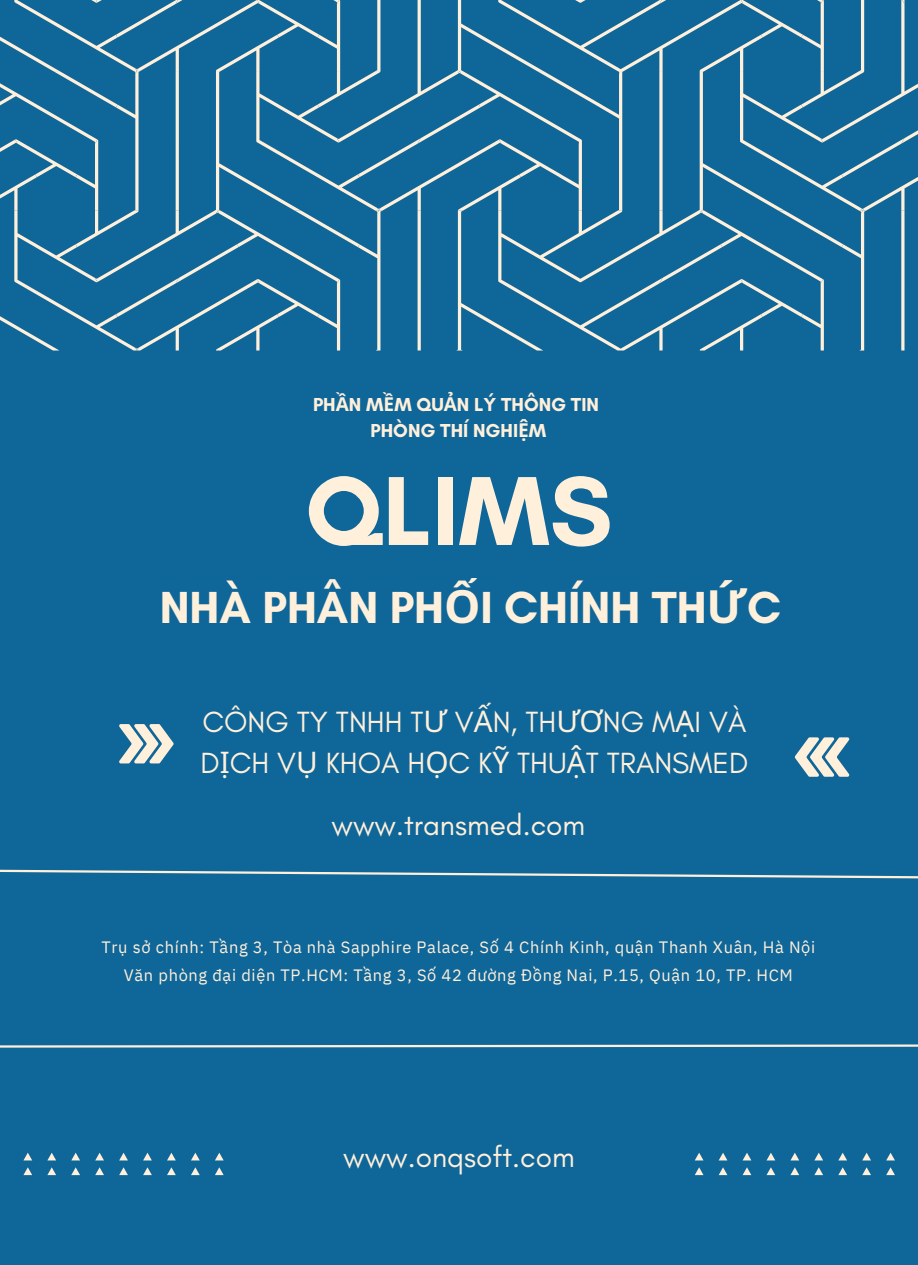
<style>
.page{position:relative;width:918px;height:1265px;background:#fff}
.page>*{position:absolute;margin:0;border:0;box-sizing:border-box;transform-origin:0 0}
.t1{font:700 99.75px "Glacial Indifference";color:#fff0db}
.t2{font:700 45.75px "Glacial Indifference";color:#fff0db}
.t3{font:29.7px/41.5px "Glacial Indifference";color:#fff0db}
.t4{font:700 19.05px/25.8px "Glacial Indifference";color:#fff0db;text-align:center}
.t5{font:16.5px/28.2px "IBM Plex Sans";letter-spacing:.04em;color:#fff0db;text-align:center}
.s1{font-family:"Noto Sans"}
</style>
<div class="page">
<div style="left:0;top:0;width:918px;height:1264px;background:#0f6699"></div>
<svg style="left:0;top:869px;width:918px;height:10px"></svg>
<svg style="left:0;top:1044px;width:918px;height:4px"></svg>
<svg style="left:0;top:0;width:918px;height:350px"></svg>
<svg style="left:23px;top:1152px;width:9px;height:8px"></svg>
<svg style="left:47px;top:1152px;width:9px;height:8px"></svg>
<svg style="left:71px;top:1152px;width:9px;height:8px"></svg>
<svg style="left:95px;top:1152px;width:9px;height:8px"></svg>
<svg style="left:119px;top:1152px;width:9px;height:8px"></svg>
<svg style="left:143px;top:1152px;width:9px;height:8px"></svg>
<svg style="left:167px;top:1152px;width:9px;height:8px"></svg>
<svg style="left:191px;top:1152px;width:9px;height:8px"></svg>
<svg style="left:215px;top:1152px;width:9px;height:8px"></svg>
<svg style="left:23px;top:1167px;width:9px;height:8px"></svg>
<svg style="left:47px;top:1167px;width:9px;height:8px"></svg>
<svg style="left:71px;top:1167px;width:9px;height:8px"></svg>
<svg style="left:95px;top:1167px;width:9px;height:8px"></svg>
<svg style="left:119px;top:1167px;width:9px;height:8px"></svg>
<svg style="left:143px;top:1167px;width:9px;height:8px"></svg>
<svg style="left:167px;top:1167px;width:9px;height:8px"></svg>
<svg style="left:191px;top:1167px;width:9px;height:8px"></svg>
<svg style="left:215px;top:1167px;width:9px;height:8px"></svg>
<svg style="left:695px;top:1152px;width:9px;height:8px"></svg>
<svg style="left:719px;top:1152px;width:8px;height:8px"></svg>
<svg style="left:743px;top:1153px;width:8px;height:7px"></svg>
<svg style="left:767px;top:1152px;width:8px;height:8px"></svg>
<svg style="left:790px;top:1152px;width:9px;height:8px"></svg>
<svg style="left:814px;top:1152px;width:9px;height:8px"></svg>
<svg style="left:838px;top:1152px;width:9px;height:8px"></svg>
<svg style="left:862px;top:1152px;width:9px;height:8px"></svg>
<svg style="left:886px;top:1152px;width:9px;height:8px"></svg>
<svg style="left:695px;top:1167px;width:9px;height:8px"></svg>
<svg style="left:719px;top:1167px;width:8px;height:8px"></svg>
<svg style="left:743px;top:1167px;width:8px;height:8px"></svg>
<svg style="left:767px;top:1167px;width:8px;height:8px"></svg>
<svg style="left:790px;top:1167px;width:9px;height:8px"></svg>
<svg style="left:814px;top:1167px;width:9px;height:8px"></svg>
<svg style="left:838px;top:1167px;width:9px;height:8px"></svg>
<svg style="left:862px;top:1167px;width:9px;height:8px"></svg>
<svg style="left:886px;top:1167px;width:9px;height:8px"></svg>
<svg style="left:119px;top:724px;width:55px;height:39px"></svg>
<svg style="left:795px;top:737px;width:55px;height:39px"></svg>
<p class="t4" style="left:313px;top:392px;width:288px">PH<span class="s1">Ầ</span>N M<span class="s1">Ề</span>M QU<span class="s1">Ả</span>N LÝ THÔNG TIN<br>PHÒNG THÍ NGHI<span class="s1">Ệ</span>M</p>
<h1 class="t1" style="left:305px;top:450px;width:309px">QLIMS</h1>
<h2 class="t2" style="left:160px;top:579px;width:623px">NHÀ PHÂN PH<span class="s1">Ố</span>I CHÍNH TH<span class="s1">Ứ</span>C</h2>
<h3 class="t3" style="left:200px;top:700px;width:549px">CÔNG TY TNHH T<span class="s1">Ư</span> V<span class="s1">Ấ</span>N, TH<span class="s1">ƯƠ</span>NG M<span class="s1">Ạ</span>I VÀ<br>D<span class="s1">Ị</span>CH V<span class="s1">Ụ</span> KHOA H<span class="s1">Ọ</span>C K<span class="s1">Ỹ</span> THU<span class="s1">Ậ</span>T TRANSMED</h3>
<h3 class="t3" style="left:332px;top:803px;width:255px">www.transmed.com</h3>
<p class="t5" style="left:102px;top:932px;width:715px">Trụ sở chính: Tầng 3, Tòa nhà Sapphire Palace, Số 4 Chính Kinh, quận Thanh Xuân, Hà Nội<br>Văn phòng đại diện TP.HCM: Tầng 3, Số 42 đường Đồng Nai, P.15, Quận 10, TP. HCM</p>
<h3 class="t3" style="left:343px;top:1136px;width:233px">www.onqsoft.com</h3>
</div>
